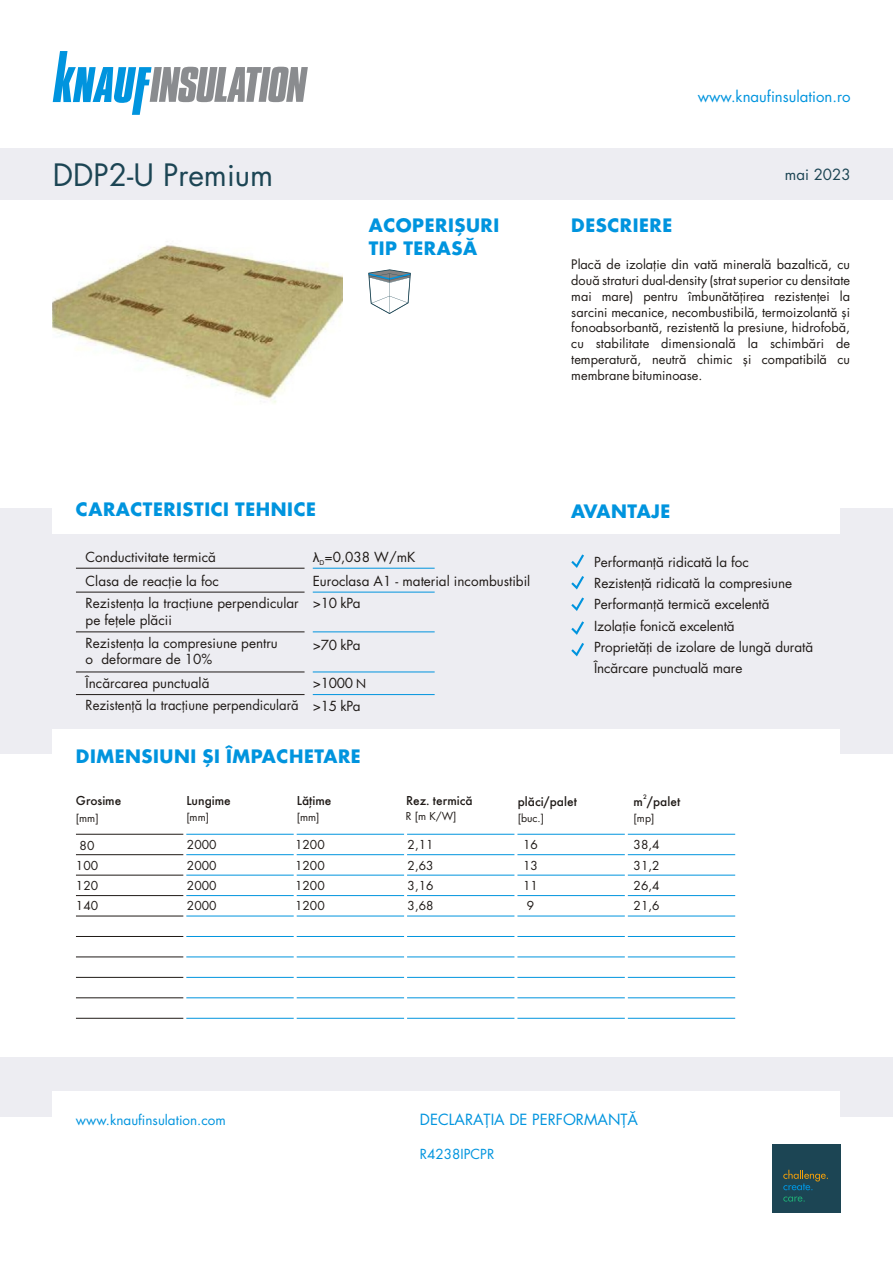
<style>
.page{position:relative;width:893px;height:1263px;background:#fff}
.page>*{position:absolute;margin:0;border:0;box-sizing:border-box;transform-origin:0 0}
.t1{font:30px "Futura CE";color:#1c4554}
.t2{font:700 18px/22.8px "Futura CE";letter-spacing:.03em;color:#0094de}
.t3{font:15px "Futura CE";color:#0094de}
.t4{font:15px "Futura CE";color:#1c4554}
.t5{font:13.5px/21.3px "Futura CE";color:#1f1a17}
.t6{font:13.5px "Futura CE";color:#0094de}
.t7{font:500 13.5px "Futura TEE";letter-spacing:-2.425em;color:#1f1a17}
.t8{font:13.5px/23px "Futura CE";letter-spacing:-.02em;color:#1f1a17}
.t9{font:500 13.5px "Futura TEE";letter-spacing:-2.27em;color:#1f1a17}
.t10{font:500 13.5px "Futura TEE";letter-spacing:-2.275em;color:#1f1a17}
.t11{font:12.75px/16px "Futura CE";color:#1f1a17;text-align:justify}
.t12{font:12px/20.2px "Futura CE";color:#1f1a17;text-align:justify}
.t13{font:10.5px "Futura CE";color:#1f1a17}
.t14{font:6.75px "Arial";color:#1f1a17}
.t15{font:500 6.75px "Futura TEE";color:#1f1a17}
.s1{font-family:"Arial"}
.s2{font-size:12px}
</style>
<div class="page">
<div style="left:0;top:508px;width:893px;height:245px;background:#ededf2"></div>
<div style="left:0;top:1057px;width:893px;height:60px;background:#ededf2"></div>
<div style="left:0;top:149px;width:893px;height:51px;background:#ededf2"></div>
<svg style="left:53px;top:51px;width:255px;height:64px"></svg>
<div style="left:53px;top:729px;width:787px;height:41px;background:#fff"></div>
<div style="left:53px;top:483px;width:787px;height:51px;background:#fff"></div>
<div style="left:53px;top:1091px;width:787px;height:51px;background:#fff"></div>
<div style="left:772px;top:1144px;width:68px;height:68px;background:#1c4554"></div>
<svg style="left:783px;top:1170px;width:45px;height:20px"></svg>
<svg style="left:783px;top:1196px;width:22px;height:6px"></svg>
<hr style="left:313px;top:568px;width:122px;height:1px;background:#0094de">
<hr style="left:76px;top:568px;width:229px;height:1px;background:#1f1a17">
<hr style="left:76px;top:592px;width:229px;height:1px;background:#1f1a17">
<hr style="left:313px;top:592px;width:122px;height:1px;background:#0094de">
<hr style="left:76px;top:631px;width:229px;height:1px;background:#1f1a17">
<hr style="left:313px;top:631px;width:122px;height:1px;background:#0094de">
<hr style="left:76px;top:672px;width:229px;height:1px;background:#1f1a17">
<hr style="left:76px;top:694px;width:229px;height:1px;background:#1f1a17">
<hr style="left:313px;top:672px;width:122px;height:1px;background:#0094de">
<hr style="left:313px;top:694px;width:122px;height:1px;background:#0094de">
<svg style="left:571px;top:554px;width:13px;height:14px"></svg>
<svg style="left:571px;top:576px;width:13px;height:13px"></svg>
<svg style="left:571px;top:597px;width:13px;height:14px"></svg>
<svg style="left:571px;top:621px;width:13px;height:14px"></svg>
<svg style="left:571px;top:643px;width:13px;height:13px"></svg>
<svg style="left:368px;top:269px;width:43px;height:45px"></svg>
<hr style="left:186px;top:834px;width:108px;height:1px;background:#0094de">
<hr style="left:297px;top:834px;width:107px;height:1px;background:#0094de">
<hr style="left:407px;top:834px;width:107px;height:1px;background:#0094de">
<hr style="left:517px;top:834px;width:108px;height:1px;background:#0094de">
<hr style="left:628px;top:834px;width:107px;height:1px;background:#0094de">
<hr style="left:76px;top:834px;width:107px;height:1px;background:#1f1a17">
<hr style="left:186px;top:854px;width:108px;height:1px;background:#0094de">
<hr style="left:297px;top:854px;width:107px;height:1px;background:#0094de">
<hr style="left:407px;top:854px;width:107px;height:1px;background:#0094de">
<hr style="left:517px;top:854px;width:108px;height:1px;background:#0094de">
<hr style="left:628px;top:854px;width:107px;height:1px;background:#0094de">
<hr style="left:76px;top:854px;width:107px;height:1px;background:#1f1a17">
<hr style="left:186px;top:875px;width:108px;height:1px;background:#0094de">
<hr style="left:297px;top:875px;width:107px;height:1px;background:#0094de">
<hr style="left:407px;top:875px;width:107px;height:1px;background:#0094de">
<hr style="left:517px;top:875px;width:108px;height:1px;background:#0094de">
<hr style="left:628px;top:875px;width:107px;height:1px;background:#0094de">
<hr style="left:76px;top:875px;width:107px;height:1px;background:#1f1a17">
<hr style="left:186px;top:895px;width:108px;height:1px;background:#0094de">
<hr style="left:297px;top:895px;width:107px;height:1px;background:#0094de">
<hr style="left:407px;top:895px;width:107px;height:1px;background:#0094de">
<hr style="left:517px;top:895px;width:108px;height:1px;background:#0094de">
<hr style="left:628px;top:895px;width:107px;height:1px;background:#0094de">
<hr style="left:76px;top:895px;width:107px;height:1px;background:#1f1a17">
<hr style="left:186px;top:916px;width:108px;height:1px;background:#0094de">
<hr style="left:297px;top:916px;width:107px;height:1px;background:#0094de">
<hr style="left:407px;top:916px;width:107px;height:1px;background:#0094de">
<hr style="left:517px;top:916px;width:108px;height:1px;background:#0094de">
<hr style="left:628px;top:916px;width:107px;height:1px;background:#0094de">
<hr style="left:76px;top:916px;width:107px;height:1px;background:#1f1a17">
<hr style="left:186px;top:936px;width:108px;height:1px;background:#0094de">
<hr style="left:297px;top:936px;width:107px;height:1px;background:#0094de">
<hr style="left:407px;top:936px;width:107px;height:1px;background:#0094de">
<hr style="left:517px;top:936px;width:108px;height:1px;background:#0094de">
<hr style="left:628px;top:936px;width:107px;height:1px;background:#0094de">
<hr style="left:76px;top:936px;width:107px;height:1px;background:#1f1a17">
<hr style="left:186px;top:956px;width:108px;height:1px;background:#0094de">
<hr style="left:297px;top:956px;width:107px;height:1px;background:#0094de">
<hr style="left:407px;top:956px;width:107px;height:1px;background:#0094de">
<hr style="left:517px;top:956px;width:108px;height:1px;background:#0094de">
<hr style="left:628px;top:956px;width:107px;height:1px;background:#0094de">
<hr style="left:76px;top:956px;width:107px;height:1px;background:#1f1a17">
<hr style="left:186px;top:977px;width:108px;height:1px;background:#0094de">
<hr style="left:297px;top:977px;width:107px;height:1px;background:#0094de">
<hr style="left:407px;top:977px;width:107px;height:1px;background:#0094de">
<hr style="left:517px;top:977px;width:108px;height:1px;background:#0094de">
<hr style="left:628px;top:977px;width:107px;height:1px;background:#0094de">
<hr style="left:76px;top:977px;width:107px;height:1px;background:#1f1a17">
<hr style="left:186px;top:997px;width:108px;height:1px;background:#0094de">
<hr style="left:297px;top:997px;width:107px;height:1px;background:#0094de">
<hr style="left:407px;top:997px;width:107px;height:1px;background:#0094de">
<hr style="left:517px;top:997px;width:108px;height:1px;background:#0094de">
<hr style="left:628px;top:997px;width:107px;height:1px;background:#0094de">
<hr style="left:76px;top:997px;width:107px;height:1px;background:#1f1a17">
<hr style="left:186px;top:1018px;width:108px;height:1px;background:#0094de">
<hr style="left:297px;top:1018px;width:107px;height:1px;background:#0094de">
<hr style="left:407px;top:1018px;width:107px;height:1px;background:#0094de">
<hr style="left:517px;top:1018px;width:108px;height:1px;background:#0094de">
<hr style="left:628px;top:1018px;width:107px;height:1px;background:#0094de">
<hr style="left:76px;top:1018px;width:107px;height:1px;background:#1f1a17">
<img style="left:53px;top:245px;width:289px;height:159px">
<h1 class="t1" style="left:53px;top:165px;width:222px">DDP2-U Premium</h1>
<h2 class="t2" style="left:369px;top:216px;width:132px">ACOPERIŞURI<br>TIP TERASĂ</h2>
<p class="t3" style="left:698px;top:91px;width:154px">www.knaufinsulation.ro</p>
<h2 class="t2" style="left:571px;top:217px;width:102px">DESCRIERE</h2>
<p class="t4" style="left:785px;top:169px;width:67px">mai 2023</p>
<p class="t11" style="left:571px;top:258px;width:280px">Placă de izolație din vată minerală bazaltică, cu două straturi dual-density (strat superior cu densitate mai mare) pentru îmbunătățirea rezistenței la sarcini mecanice, necombustibilă, termoizolantă și fonoabsorbantă, rezistentă la presiune, hidrofobă, cu stabilitate dimensională la schimbări de temperatură, neutră chimic și compatibilă cu membrane bituminoase.</p>
<h2 class="t2" style="left:76px;top:501px;width:242px">CARACTERISTICI TEHNICE</h2>
<p class="t5" style="left:86px;top:549px;width:132px">Conductivitate termică</p>
<p class="t5" style="left:313px;top:549px;width:104px"><span class="s1">λ</span> =0,038 W/mK</p>
<p class="t14" style="left:320px;top:560px;width:6px">D</p>
<p class="t5" style="left:86px;top:573px;width:135px">Clasa de reacţie la foc</p>
<p class="t5" style="left:313px;top:573px;width:219px">Euroclasa A1 - material incombustibil</p>
<p class="t5" style="left:86px;top:597px;width:215px;line-height:17px">Rezistenţa la tracţiune perpendicular pe feţele plăcii</p>
<p class="t5" style="left:86px;top:636px;width:194px;line-height:17px">Rezistenţa la compresiune pentru o deformare de 10%</p>
<p class="t5" style="left:86px;top:674px;width:214px;line-height:22.2px">Încărcarea punctuală<br>Rezistență la tracțiune perpendiculară</p>
<p class="t5" style="left:313px;top:595px;width:49px">&gt;10 kPa</p>
<p class="t5" style="left:313px;top:636px;width:49px">&gt;70 kPa</p>
<p class="t8" style="left:313px;top:674px;width:55px">&gt;1000 <span class="s2">N </span>&gt;15 kPa</p>
<h2 class="t2" style="left:571px;top:502px;width:101px">AVANTAJE</h2>
<p class="t5" style="left:594px;top:553px;width:221px">Performanţă ridicată la foc<br>Rezistenţă ridicată la compresiune<br>Performanţă termică excelentă<br>Izolaţie fonică excelentă<br>Proprietăţi de izolare de lungă durată<br>Încărcare punctuală mare</p>
<h2 class="t2" style="left:76px;top:747px;width:286px">DIMENSIUNI ŞI ÎMPACHETARE</h2>
<p class="t7" style="left:76px;top:795px;width:62px">G</p>
<p class="t13" style="left:76px;top:814px;width:24px">[mm]</p>
<p class="t15" style="left:643px;top:794px;width:24px">2</p>
<p class="t7" style="left:647px;top:795px;width:65px">/palet</p>
<p class="t7" style="left:302px;top:795px;width:72px">ăţime</p>
<p class="t9" style="left:518px;top:795px;width:91px">plăci/palet</p>
<p class="t7" style="left:634px;top:795px;width:58px">m</p>
<p class="t7" style="left:86px;top:795px;width:77px">rosi me</p>
<p class="t7" style="left:186px;top:795px;width:33px">L</p>
<p class="t13" style="left:186px;top:814px;width:24px">[mm]</p>
<p class="t7" style="left:192px;top:795px;width:81px">ungime</p>
<p class="t7" style="left:297px;top:795px;width:33px">L</p>
<p class="t13" style="left:297px;top:814px;width:24px">[mm]</p>
<p class="t10" style="left:406px;top:795px;width:100px">Rez. termică</p>
<p class="t13" style="left:406px;top:813px;width:52px">R [m K/W]</p>
<p class="t13" style="left:518px;top:815px;width:28px">[buc.]</p>
<p class="t13" style="left:634px;top:815px;width:22px">[mp]</p>
<p class="t12" style="left:187px;top:837px;width:31px">2000<br>2000<br>2000<br>2000</p>
<p class="t12" style="left:408px;top:837px;width:27px">2,11<br>2,63<br>3,16<br>3,68</p>
<p class="t12" style="left:523px;top:837px;width:16px;text-align:center">16<br>13<br>11<br>9</p>
<p class="t12" style="left:634px;top:837px;width:27px">38,4<br>31,2<br>26,4<br>21,6</p>
<p class="t12" style="left:76px;top:837px;width:24px;text-align:center">80<br>100<br>120<br>140</p>
<p class="t12" style="left:295px;top:837px;width:31px">1200<br>1200<br>1200<br>1200</p>
<p class="t6" style="left:76px;top:1115px;width:151px">www.knaufinsulation.com</p>
<p class="t3" style="left:420px;top:1114px;width:220px">DECLARAŢIA DE PERFORMANŢĂ</p>
<p class="t6" style="left:420px;top:1149px;width:76px">R4238IPCPR</p>
</div>
